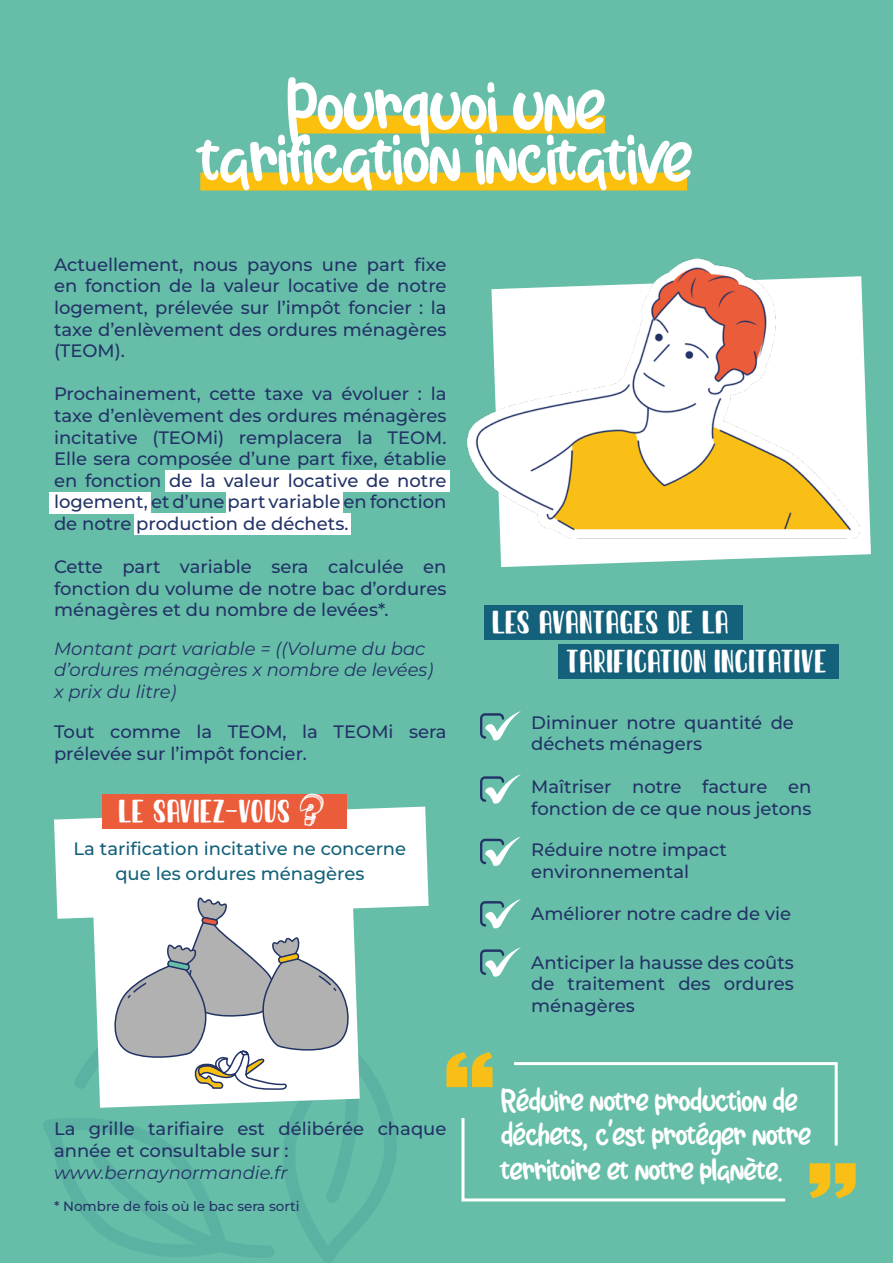
<style>
.page{position:relative;width:893px;height:1263px;background:#66bea8}
.page>*{position:absolute;margin:0;border:0;box-sizing:border-box;transform-origin:0 0}
.t1{font:90px "Lemon Juice";color:#fff}
.t2{font:39px/34.5px "Lemon Juice";color:#fff}
.t3{font:500 18px/21.6px "Montserrat";color:#233367}
.t4{font:italic 18px/21.6px "Montserrat";color:#233367}
.t5{font:500 18px/25.5px "Montserrat";color:#13617a;text-align:center}
.t6{font:18px/38.5px "Sunday Best";color:#fff}
.t7{font:500 13.5px "Montserrat";color:#233367}
</style>
<div class="page">
<svg style="left:480px;top:711px;width:41px;height:30px"></svg>
<svg style="left:480px;top:774px;width:41px;height:30px"></svg>
<svg style="left:480px;top:837px;width:41px;height:29px"></svg>
<svg style="left:480px;top:899px;width:41px;height:30px"></svg>
<svg style="left:480px;top:947px;width:41px;height:30px"></svg>
<div style="left:200px;top:173px;width:487px;height:18px;background:#fbc00e"></div>
<div style="left:292px;top:115px;width:313px;height:18px;background:#fbc00e"></div>
<div style="left:484px;top:605px;width:259px;height:35px;background:#13617a"></div>
<div style="left:559px;top:644px;width:280px;height:34px;background:#13617a"></div>
<svg style="left:500px;top:276px;width:371px;height:291px;fill:#fff"></svg>
<img style="left:468px;top:258px;width:391px;height:281px">
<svg style="left:446px;top:1052px;width:410px;height:150px"></svg>
<div style="left:165px;top:470px;width:284px;height:22px;background:#fff"></div>
<div style="left:49px;top:492px;width:102px;height:21px;background:#fff"></div>
<div style="left:226px;top:492px;width:117px;height:21px;background:#fff"></div>
<div style="left:134px;top:513px;width:217px;height:22px;background:#fff"></div>
<svg style="left:43px;top:794px;width:386px;height:469px"></svg>
<h1 class="t1" style="left:288px;top:59px;width:319px">Pourquoi une</h1>
<h1 class="t1" style="left:200px;top:111px;width:494px">tarification incitative</h1>
<p class="t3" style="left:54px;top:253px;width:394px;text-align:justify">Actuellement, nous payons une part fixe en fonction de la valeur locative de notre logement, prélevée sur l’impôt foncier : la taxe d’enlèvement des ordures ménagères (TEOM).</p>
<p class="t3" style="left:54px;top:383px;width:394px;text-align:justify">Prochainement, cette taxe va évoluer : la taxe d’enlèvement des ordures ménagères incitative (TEOMi) remplacera la TEOM.<br>Elle sera composée d’une part fixe, établie en fonction de la valeur locative de notre logement, et d’une part variable en fonction de notre production de déchets.</p>
<p class="t3" style="left:54px;top:555px;width:394px;text-align:justify">Cette part variable sera calculée en fonction du volume de notre bac d’ordures ménagères et du nombre de levées*.</p>
<p class="t4" style="left:54px;top:637px;width:381px">Montant part variable = ((Volume du bac d’ordures ménagères x nombre de levées) x prix du litre)</p>
<p class="t3" style="left:54px;top:721px;width:394px">Tout comme la TEOM, la TEOMi sera prélevée sur l’impôt foncier.</p>
<p class="t6" style="left:118px;top:791px;width:174px">LE SAVIEZ-VOUS</p>
<p class="t5" style="left:74px;top:835px;width:334px">La tarification incitative ne concerne que les ordures ménagères</p>
<p class="t3" style="left:54px;top:1118px;width:394px">La grille tarifiaire est délibérée chaque année et consultable sur :</p>
<p class="t4" style="left:54px;top:1161px;width:235px">www.bernaynormandie.fr</p>
<p class="t7" style="left:54px;top:1197px;width:247px">* Nombre de fois où le bac sera sorti</p>
<p class="t6" style="left:567px;top:603px;width:261px;text-indent:-75px">LES AVANTAGES DE LA<br>TARIFICATION INCITATIVE</p>
<p class="t3" style="left:531px;top:711px;width:264px">Diminuer notre quantité de déchets ménagers</p>
<p class="t3" style="left:531px;top:775px;width:282px">Maîtriser notre facture en fonction de ce que nous jetons</p>
<p class="t3" style="left:531px;top:838px;width:197px">Réduire notre impact environnemental</p>
<p class="t3" style="left:531px;top:903px;width:261px">Améliorer notre cadre de vie</p>
<p class="t3" style="left:531px;top:951px;width:264px;text-align:justify">Anticiper la hausse des coûts de traitement des ordures ménagères</p>
<h2 class="t2" style="left:501px;top:1083px;width:311px">Réduire notre production de déchets, c’est protéger notre territoire et notre planète.</h2>
</div>
